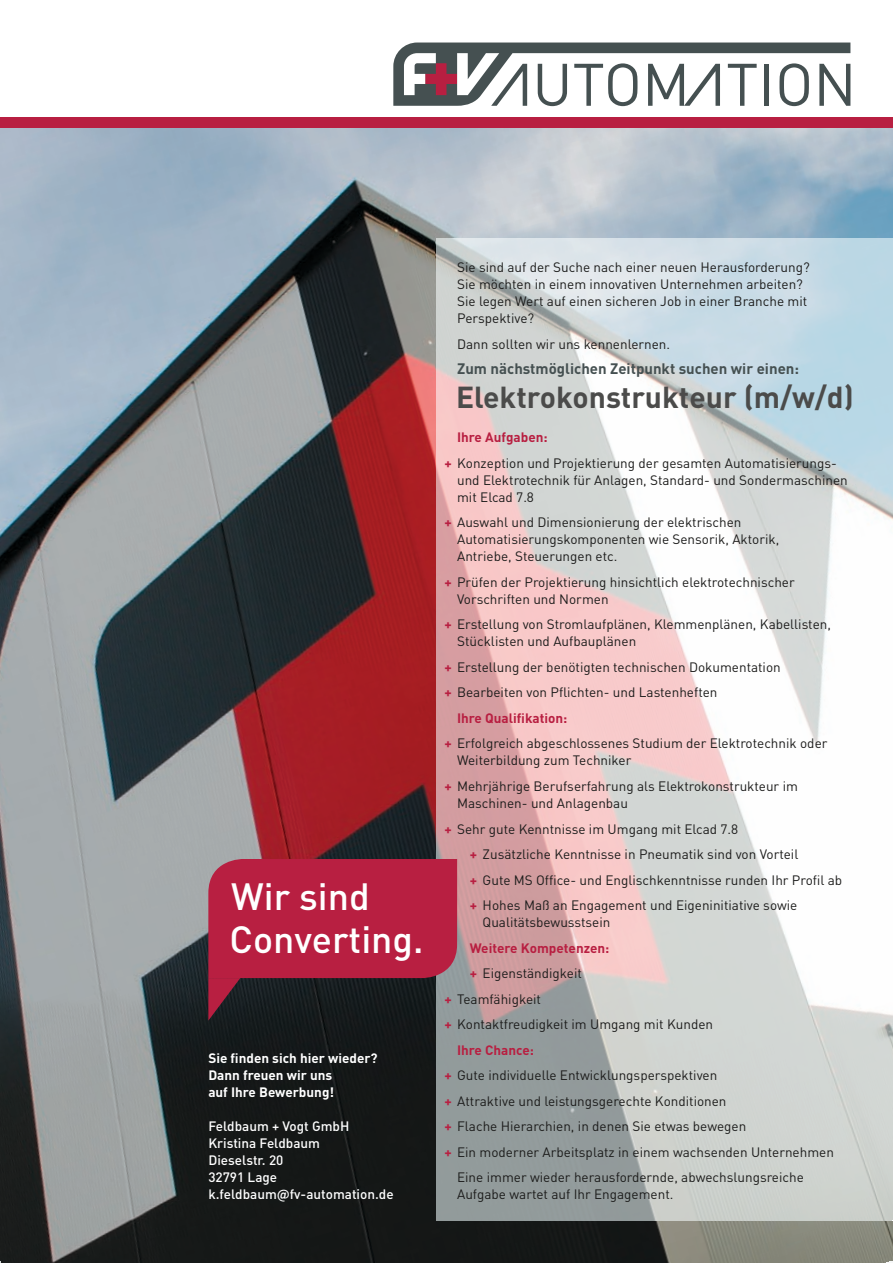
<style>
.page{position:relative;width:893px;height:1263px;background:#fff}
.page>*{position:absolute;margin:0;border:0;box-sizing:border-box;transform-origin:0 0}
.t1{font:500 37.5px/42.6px "DIN Pro";color:#fff}
.t2{font:700 30px "DIN Pro";color:#4b4b4a}
.t3{font:700 15px "DIN Pro";color:#455051}
.t4{font:13.5px/17px "DIN Pro";color:#1c1c1b}
.t5{font:500 13.5px/17px "DIN Pro";color:#fff}
.t6{font:700 13.5px/17px "DIN Pro";color:#fff}
.t7{font:700 13.5px "DIN Pro";color:#b81f41}
.s1{font-weight:700;color:#b81f41}
</style>
<div class="page">
<img style="left:0;top:128px;width:893px;height:1135px">
<svg style="left:436px;top:238px;width:457px;height:982px"></svg>
<svg style="left:208px;top:859px;width:249px;height:161px;background:#92223c"></svg>
<div style="left:0;top:117px;width:893px;height:11px;background:#b81f41"></div>
<svg style="left:393px;top:43px;width:457px;height:63px"></svg>
<h1 class="t1" style="left:230px;top:874px;width:195px">Wir sind<br>Converting.</h1>
<p class="t6" style="left:208px;top:1049px;width:171px">Sie finden sich hier wieder?<br>Dann freuen wir uns<br>auf Ihre Bewerbung!</p>
<p class="t5" style="left:208px;top:1117px;width:187px">Feldbaum + Vogt GmbH<br>Kristina Feldbaum<br>Dieselstr. 20<br>32791 Lage k.feldbaum@fv-automation.de</p>
<p class="t4" style="left:457px;top:258px;width:354px">Sie sind auf der Suche nach einer neuen Herausforderung?<br>Sie möchten in einem innovativen Unternehmen arbeiten?<br>Sie legen Wert auf einen sicheren Job in einer Branche mit Perspektive?</p>
<p class="t4" style="left:457px;top:335px;width:215px">Dann sollten wir uns kennenlernen.</p>
<p class="t3" style="left:457px;top:359px;width:343px">Zum nächstmöglichen Zeitpunkt suchen wir einen:</p>
<h2 class="t2" style="left:456px;top:377px;width:399px">Elektrokonstrukteur (m/w/d)</h2>
<p class="t4" style="left:444px;top:424px;width:394px;line-height:25.5px;text-indent:13px"><span class="s1">Ihre Aufgaben:<br>+</span> Konzeption und Projektierung der gesamten Automatisierungs-</p>
<p class="t4" style="left:457px;top:471px;width:392px">und Elektrotechnik für Anlagen, Standard- und Sondermaschinen mit Elcad 7.8</p>
<p class="t4" style="left:457px;top:513px;width:324px;text-indent:-13px"><span class="s1">+</span> Auswahl und Dimensionierung der elektrischen<br>Automatisierungskomponenten wie Sensorik, Aktorik,<br>Antriebe, Steuerungen etc.</p>
<p class="t4" style="left:457px;top:573px;width:339px;text-indent:-13px"><span class="s1">+</span> Prüfen der Projektierung hinsichtlich elektrotechnischer<br>Vorschriften und Normen</p>
<p class="t4" style="left:457px;top:615px;width:375px;text-indent:-13px"><span class="s1">+</span> Erstellung von Stromlaufplänen, Klemmenplänen, Kabellisten,<br>Stücklisten und Aufbauplänen</p>
<p class="t4" style="left:444px;top:658px;width:338px"><span class="s1">+</span> Erstellung der benötigten technischen Dokumentation</p>
<p class="t4" style="left:444px;top:683px;width:275px"><span class="s1">+</span> Bearbeiten von Pflichten- und Lastenheften</p>
<p class="t7" style="left:457px;top:709px;width:112px">Ihre Qualifikation:</p>
<p class="t4" style="left:444px;top:734px;width:385px"><span class="s1">+</span> Erfolgreich abgeschlossenes Studium der Elektrotechnik oder</p>
<p class="t4" style="left:444px;top:747px;width:355px;line-height:25.5px;text-indent:13px">Weiterbildung zum Techniker<br><span class="s1">+</span> Mehrjährige Berufserfahrung als Elektrokonstrukteur im</p>
<p class="t4" style="left:457px;top:794px;width:172px">Maschinen- und Anlagenbau</p>
<p class="t4" style="left:444px;top:820px;width:295px"><span class="s1">+</span> Sehr gute Kenntnisse im Umgang mit Elcad 7.8</p>
<p class="t4" style="left:470px;top:845px;width:330px"><span class="s1">+</span> Zusätzliche Kenntnisse in Pneumatik sind von Vorteil</p>
<p class="t4" style="left:470px;top:871px;width:374px"><span class="s1">+</span> Gute MS Office- und Englischkenntnisse runden Ihr Profil ab</p>
<p class="t4" style="left:470px;top:896px;width:329px"><span class="s1">+</span> Hohes Maß an Engagement und Eigeninitiative sowie</p>
<p class="t4" style="left:483px;top:913px;width:129px">Qualitätsbewusstsein</p>
<p class="t7" style="left:470px;top:938px;width:141px">Weitere Kompetenzen:</p>
<p class="t4" style="left:470px;top:964px;width:114px"><span class="s1">+</span> Eigenständigkeit</p>
<p class="t4" style="left:444px;top:990px;width:98px"><span class="s1">+</span> Teamfähigkeit</p>
<p class="t4" style="left:444px;top:1015px;width:270px"><span class="s1">+</span> Kontaktfreudigkeit im Umgang mit Kunden</p>
<p class="t7" style="left:457px;top:1041px;width:78px">Ihre Chance:</p>
<p class="t4" style="left:444px;top:1066px;width:274px"><span class="s1">+</span> Gute individuelle Entwicklungsperspektiven</p>
<p class="t4" style="left:444px;top:1092px;width:284px"><span class="s1">+</span> Attraktive und leistungsgerechte Konditionen</p>
<p class="t4" style="left:444px;top:1117px;width:303px"><span class="s1">+</span> Flache Hierarchien, in denen Sie etwas bewegen</p>
<p class="t4" style="left:444px;top:1143px;width:391px"><span class="s1">+</span> Ein moderner Arbeitsplatz in einem wachsenden Unternehmen</p>
<p class="t4" style="left:457px;top:1168px;width:348px">Eine immer wieder herausfordernde, abwechslungsreiche</p>
<p class="t4" style="left:457px;top:1185px;width:218px">Aufgabe wartet auf Ihr Engagement.</p>
</div>
